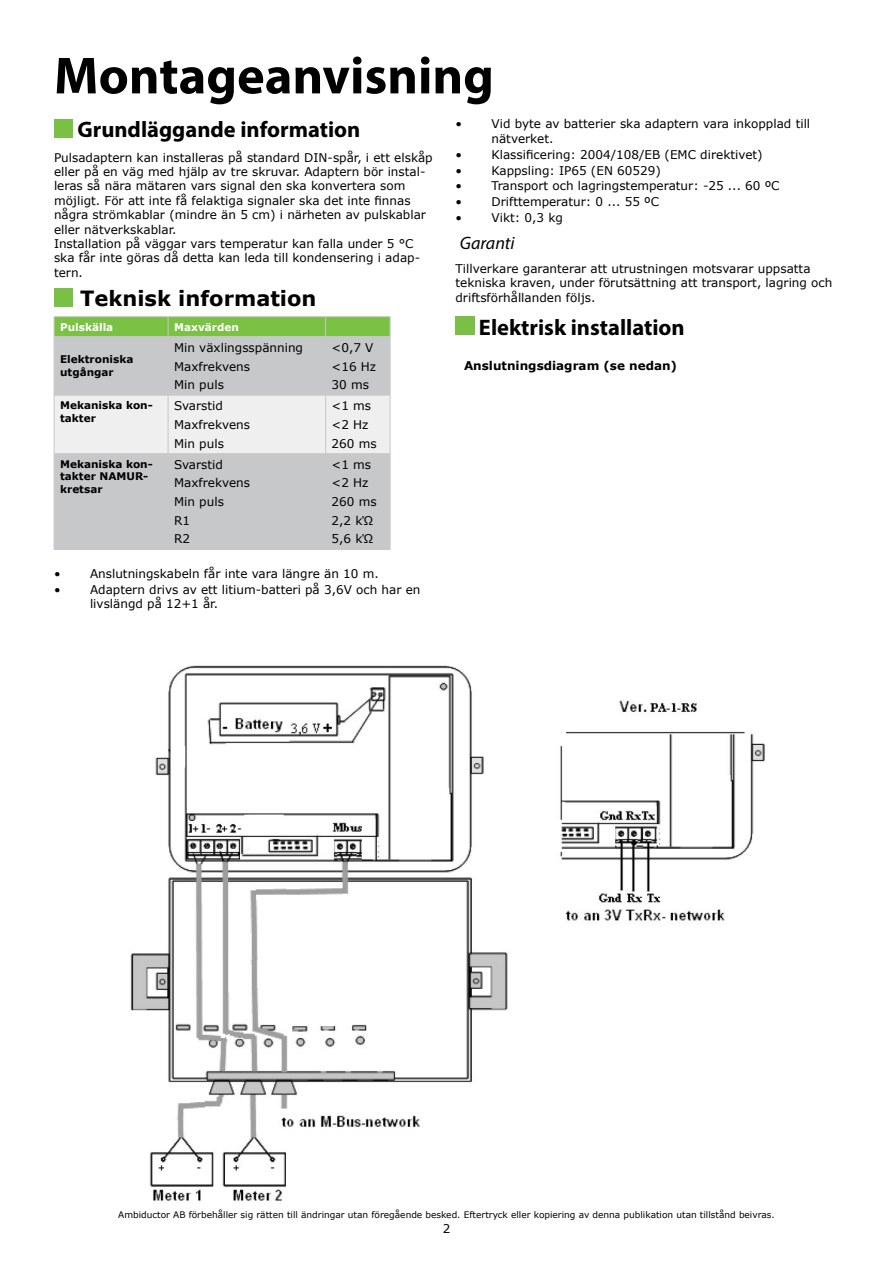
<style>
.page{position:relative;width:893px;height:1263px;background:#fff}
.page>*{position:absolute;margin:0;border:0;box-sizing:border-box;transform-origin:0 0}
.t1{font:700 52.5px "Myriad Pro";color:#000}
.t2{font:700 22.5px "Myriad Pro";color:#000}
.t3{font:700 21px "Verdana";color:#000}
.t4{font:italic 18px "Myriad Pro";color:#000}
.t5{font:12px/18.6px "Verdana";color:#000}
.t6{font:700 12px "Verdana";color:#000}
.t7{font:700 10.5px/12.6px "Verdana";color:#000}
.t8{font:700 10.5px "Verdana";color:#fff}
.t9{font:9px "Verdana";color:#000}
</style>
<div class="page">
<img style="left:54px;top:119px;width:19px;height:18px">
<img style="left:54px;top:288px;width:19px;height:18px">
<div style="left:55px;top:337px;width:335px;height:212px;background:#c7c8ca"></div>
<div style="left:55px;top:396px;width:335px;height:57px;background:#efeff0"></div>
<hr style="left:54px;top:316px;width:114px;height:1px;background:#c7c8ca">
<hr style="left:168px;top:316px;width:158px;height:1px;background:#c7c8ca">
<hr style="left:326px;top:316px;width:64px;height:1px;background:#c7c8ca">
<svg style="left:54px;top:317px;width:337px;height:20px;background:#7bc146"></svg>
<hr style="left:54px;top:336px;width:114px;height:1px;background:#c7c8ca">
<hr style="left:168px;top:336px;width:158px;height:1px;background:#c7c8ca">
<hr style="left:326px;top:336px;width:64px;height:1px;background:#c7c8ca">
<hr style="left:54px;top:337px;width:1px;height:58px;background:#c7c8ca">
<hr style="left:168px;top:337px;width:1px;height:58px;background:#c7c8ca">
<hr style="left:325px;top:337px;width:1px;height:58px;background:#c7c8ca">
<hr style="left:390px;top:337px;width:1px;height:58px;background:#c7c8ca">
<hr style="left:54px;top:395px;width:114px;height:1px;background:#c7c8ca">
<hr style="left:54px;top:395px;width:1px;height:59px;background:#c7c8ca">
<hr style="left:168px;top:395px;width:158px;height:1px;background:#c7c8ca">
<hr style="left:168px;top:395px;width:1px;height:59px;background:#c7c8ca">
<hr style="left:326px;top:395px;width:64px;height:1px;background:#c7c8ca">
<hr style="left:325px;top:395px;width:1px;height:59px;background:#c7c8ca">
<hr style="left:390px;top:395px;width:1px;height:59px;background:#c7c8ca">
<hr style="left:54px;top:453px;width:114px;height:1px;background:#c7c8ca">
<hr style="left:54px;top:454px;width:1px;height:95px;background:#c7c8ca">
<hr style="left:168px;top:453px;width:158px;height:1px;background:#c7c8ca">
<hr style="left:168px;top:454px;width:1px;height:95px;background:#c7c8ca">
<hr style="left:326px;top:453px;width:64px;height:1px;background:#c7c8ca">
<hr style="left:325px;top:454px;width:1px;height:95px;background:#c7c8ca">
<hr style="left:390px;top:454px;width:1px;height:95px;background:#c7c8ca">
<hr style="left:54px;top:549px;width:114px;height:1px;background:#c7c8ca">
<hr style="left:168px;top:549px;width:158px;height:1px;background:#c7c8ca">
<hr style="left:326px;top:549px;width:64px;height:1px;background:#c7c8ca">
<img style="left:455px;top:317px;width:19px;height:17px">
<img style="left:130px;top:665px;width:635px;height:536px">
<h1 class="t1" style="left:54px;top:41px;width:441px">Montageanvisning</h1>
<h2 class="t2" style="left:77px;top:115px;width:284px">Grundläggande information</h2>
<p class="t5" style="left:54px;top:150px;width:380px;line-height:14.4px">Pulsadaptern kan installeras på standard DIN-spår, i ett elskåp eller på en väg med hjälp av tre skruvar. Adaptern bör instal&shy;leras så nära mätaren vars signal den ska konvertera som möjligt. För att inte få felaktiga signaler ska det inte finnas några strömkablar (mindre än 5 cm) i närheten av pulskablar eller nätverkskablar.<br>Installation på väggar vars temperatur kan falla under 5 °C ska får inte göras då detta kan leda till kondensering i adap&shy;tern.</p>
<h3 class="t3" style="left:80px;top:284px;width:238px">Teknisk information</h3>
<p class="t8" style="left:60px;top:319px;width:55px">Pulskälla</p>
<p class="t8" style="left:174px;top:319px;width:66px">Maxvärden</p>
<p class="t7" style="left:60px;top:353px;width:75px">Elektroniska utgångar</p>
<p class="t5" style="left:174px;top:338px;width:131px">Min växlingsspänning<br>Maxfrekvens<br>Min puls</p>
<p class="t5" style="left:332px;top:338px;width:46px">&lt;0,7 V &lt;16 Hz<br>30 ms</p>
<p class="t7" style="left:60px;top:399px;width:94px">Mekaniska kon&shy;takter</p>
<p class="t5" style="left:174px;top:397px;width:78px">Svarstid<br>Maxfrekvens<br>Min puls</p>
<p class="t5" style="left:332px;top:397px;width:47px">&lt;1 ms &lt;2 Hz<br>260 ms</p>
<p class="t7" style="left:60px;top:457px;width:94px">Mekaniska kon&shy;takter NAMUR&shy;kretsar</p>
<p class="t5" style="left:174px;top:455px;width:78px">Svarstid<br>Maxfrekvens<br>Min puls<br>R1<br>R2</p>
<p class="t5" style="left:332px;top:455px;width:47px">&lt;1 ms &lt;2 Hz<br>260 ms<br>2,2 kΏ<br>5,6 kΏ</p>
<p class="t5" style="left:54px;top:564px;width:8px">•</p>
<p class="t5" style="left:90px;top:564px;width:290px">Anslutningskabeln får inte vara längre än 10 m.</p>
<p class="t5" style="left:54px;top:580px;width:8px">•</p>
<p class="t5" style="left:90px;top:582px;width:332px;line-height:14.4px">Adaptern drivs av ett litium-batteri på 3,6V och har en livslängd på 12+1 år.</p>
<p class="t5" style="left:455px;top:115px;width:8px">•</p>
<p class="t5" style="left:491px;top:117px;width:320px;line-height:14.4px">Vid byte av batterier ska adaptern vara inkopplad till nätverket.</p>
<p class="t5" style="left:455px;top:145px;width:8px">•</p>
<p class="t5" style="left:491px;top:145px;width:273px">Klassificering: 2004/108/EB (EMC direktivet)</p>
<p class="t5" style="left:455px;top:161px;width:8px">•</p>
<p class="t5" style="left:491px;top:161px;width:171px">Kappsling: IP65 (EN 60529)</p>
<p class="t5" style="left:455px;top:177px;width:8px">•</p>
<p class="t5" style="left:491px;top:177px;width:290px">Transport och lagringstemperatur: -25 ... 60 ºC</p>
<p class="t5" style="left:455px;top:193px;width:8px">•</p>
<p class="t5" style="left:491px;top:193px;width:169px">Drifttemperatur: 0 ... 55 ºC</p>
<p class="t5" style="left:455px;top:208px;width:8px">•</p>
<p class="t5" style="left:491px;top:208px;width:73px">Vikt: 0,3 kg</p>
<h3 class="t4" style="left:460px;top:232px;width:56px">Garanti</h3>
<p class="t5" style="left:455px;top:261px;width:378px;line-height:14.4px">Tillverkare garanterar att utrustningen motsvarar uppsatta tekniska kraven, under förutsättning att transport, lagring och driftsförhållanden följs.</p>
<h2 class="t2" style="left:479px;top:312px;width:207px">Elektrisk installation</h2>
<p class="t6" style="left:464px;top:357px;width:215px">Anslutningsdiagram (se nedan)</p>
<p class="t9" style="left:118px;top:1209px;width:658px">Ambiductor AB förbehåller sig rätten till ändringar utan föregående besked. Eftertryck eller kopiering av denna publikation utan tillstånd beivras.</p>
<p class="t5" style="left:443px;top:1219px;width:9px">2</p>
</div>
